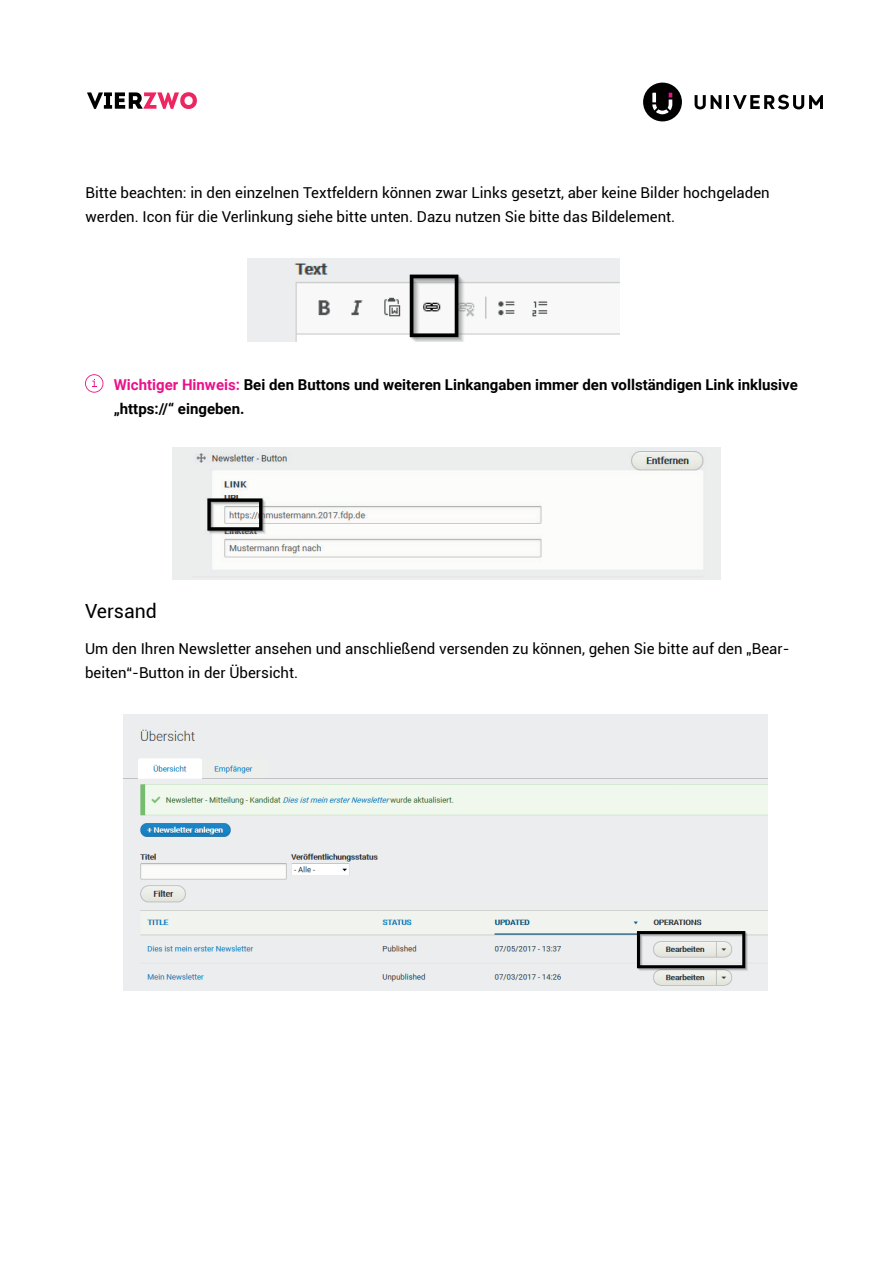
<style>
.page{position:relative;width:893px;height:1263px;background:#fff}
.page>*{position:absolute;margin:0;border:0;box-sizing:border-box;transform-origin:0 0}
.t1{font:19.5px "Roboto";color:#000001}
.t2{font:15px/24px "Roboto";color:#000001}
.t3{font:700 15px/24px "Roboto";color:#000001}
.s1{color:#ea128a}
</style>
<div class="page">
<svg style="left:643px;top:83px;width:39px;height:38px"></svg>
<svg style="left:695px;top:95px;width:26px;height:14px"></svg>
<hr style="left:726px;top:95px;width:3px;height:14px;background:#000001">
<svg style="left:733px;top:95px;width:90px;height:14px"></svg>
<svg style="left:87px;top:92px;width:110px;height:17px"></svg>
<svg style="left:85px;top:374px;width:18px;height:19px"></svg>
<img style="left:248px;top:258px;width:371px;height:84px">
<img style="left:172px;top:447px;width:549px;height:132px">
<img style="left:123px;top:714px;width:645px;height:276px">
<p class="t2" style="left:86px;top:180px;width:686px">Bitte beachten: in den einzelnen Textfeldern können zwar Links gesetzt, aber keine Bilder hochgeladen werden. Icon für die Verlinkung siehe bitte unten. Dazu nutzen Sie bitte das Bildelement.</p>
<p class="t3" style="left:114px;top:372px;width:686px"><span class="s1">Wichtiger Hinweis:</span> Bei den Buttons und weiteren Linkangaben immer den vollständigen Link inklusive „https://“ eingeben.</p>
<h1 class="t1" style="left:85px;top:597px;width:74px">Versand</h1>
<p class="t2" style="left:85px;top:636px;width:706px">Um den Ihren Newsletter ansehen und anschließend versenden zu können, gehen Sie bitte auf den „Bear&shy;beiten“-Button in der Übersicht.</p>
</div>
